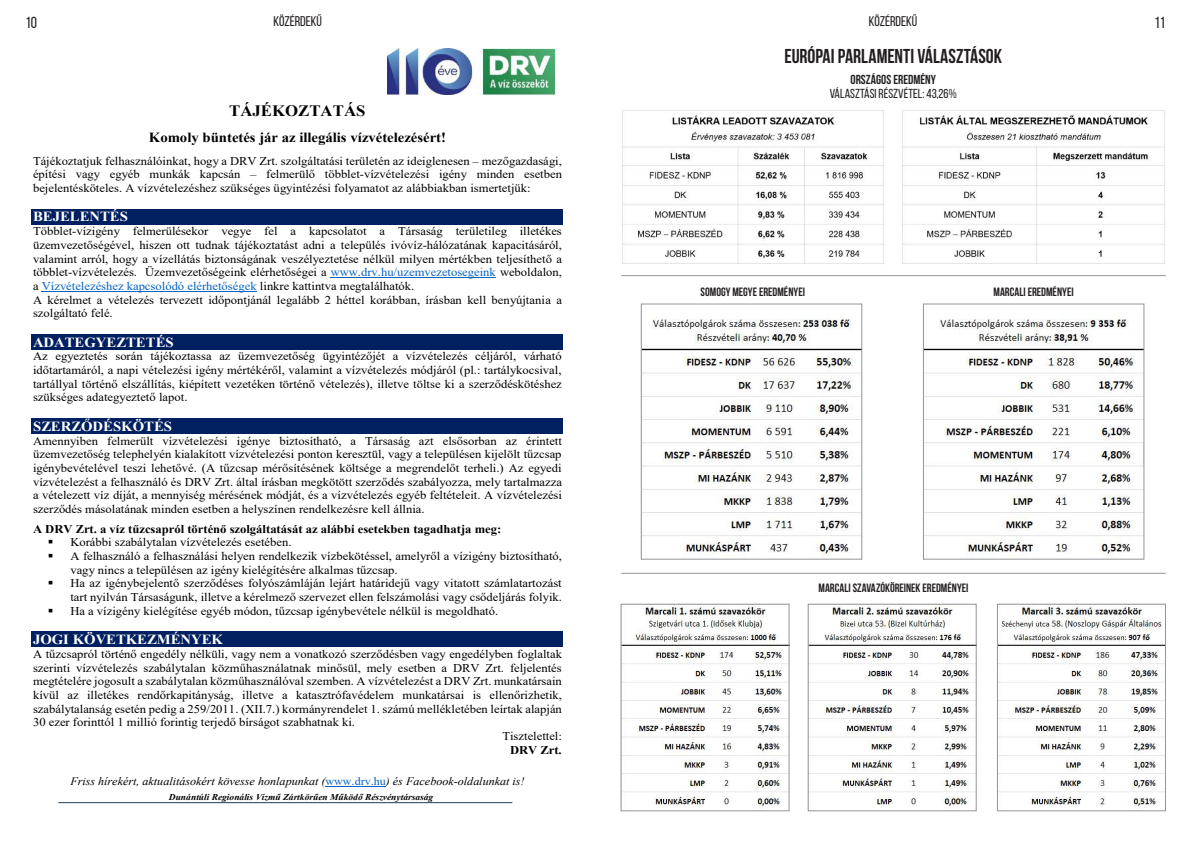
<style>
.page{position:relative;width:1191px;height:842px;background:#fff}
.page>*{position:absolute;margin:0;border:0;box-sizing:border-box;transform-origin:0 0}
.t1{font:700 20px "Bebas Neue";color:#231f20}
.t2{font:16px "Bebas Neue";color:#231f20}
.t3{font:700 15.8px "Times New Roman";color:#000;scale:1.06 1}
.t4{font:14px "Bebas Neue";letter-spacing:-.005em;color:#231f20}
.t5{font:700 13.9px "Times New Roman";color:#fff;scale:1.06 1}
.t6{font:700 13.9px "Times New Roman";color:#000;scale:1.06 1}
.t7{font:13px "Bebas Neue";color:#231f20}
.t8{font:700 13px "Bebas Neue";color:#231f20}
.t9{font:700 12px "Bebas Neue";color:#231f20}
.t10{font:11.9px/13.7px "Times New Roman";color:#000;text-align:justify;scale:1.06 1}
.t11{font:700 11.9px "Times New Roman";color:#000;scale:1.06 1}
.t12{font:italic 11.4px "Times New Roman";color:#000;scale:1.06 1}
.t13{font:italic 700 8.9px "Times New Roman";color:#000;scale:1.06 1}
.s1{color:#0563c1}
.s2{font-style:normal;color:#0563c1}
</style>
<div class="page">
<img style="left:387px;top:48px;width:167px;height:46px">
<hr style="left:58px;top:802px;width:454px;height:1px;background:#17375e">
<div style="left:32px;top:209px;width:531px;height:15px;background:#002060"></div>
<hr style="left:331px;top:277px;width:165px;height:1px;background:#0563c1">
<hr style="left:42px;top:291px;width:215px;height:1px;background:#0563c1">
<div style="left:32px;top:334px;width:531px;height:16px;background:#002060"></div>
<div style="left:32px;top:418px;width:531px;height:16px;background:#002060"></div>
<div style="left:32px;top:631px;width:531px;height:16px;background:#002060"></div>
<hr style="left:325px;top:786px;width:61px;height:1px;background:#0563c1">
<hr style="left:621px;top:573px;width:544px;height:1px;background:#939598">
<hr style="left:621px;top:275px;width:544px;height:1px;background:#939598">
<img style="left:622px;top:110px;width:262px;height:154px">
<img style="left:902px;top:110px;width:263px;height:154px">
<img style="left:623px;top:606px;width:164px;height:200px">
<div style="left:621px;top:604px;width:168px;height:207px;border:1px solid #939598"></div>
<img style="left:810px;top:606px;width:164px;height:200px">
<div style="left:808px;top:604px;width:168px;height:207px;border:1px solid #939598"></div>
<img style="left:999px;top:606px;width:164px;height:200px">
<div style="left:997px;top:604px;width:168px;height:207px;border:1px solid #939598"></div>
<img style="left:643px;top:318px;width:217px;height:239px">
<div style="left:641px;top:304px;width:221px;height:255px;border:1px solid #939598"></div>
<img style="left:925px;top:314px;width:217px;height:243px">
<div style="left:923px;top:304px;width:221px;height:255px;border:1px solid #939598"></div>
<h2 class="t2" style="left:26px;top:13px;width:13px">10</h2>
<p class="t4" style="left:273px;top:14px;width:50px">KÖZÉRDEKŰ</p>
<p class="t4" style="left:869px;top:14px;width:50px">KÖZÉRDEKŰ</p>
<h2 class="t2" style="left:1154px;top:13px;width:12px">11</h2>
<h1 class="t1" style="left:784px;top:45px;width:219px">EURÓPAI PARLAMENTI VÁLASZTÁSOK</h1>
<h3 class="t3" style="left:229px;top:100px;width:130px">TÁJÉKOZTATÁS</h3>
<p class="t6" style="left:149px;top:127px;width:282px">Komoly büntetés jár az illegális vízvételezésért!</p>
<p class="t10" style="left:33px;top:153px;width:500px">Tájékoztatjuk felhasználóinkat, hogy a DRV Zrt. szolgáltatási területén az ideiglenesen – mezőgazdasági, építési vagy egyéb munkák kapcsán – felmerülő többlet-vízvételezési igény minden esetben bejelentésköteles. A vízvételezéshez szükséges ügyintézési folyamatot az alábbiakban ismertetjük:</p>
<p class="t5" style="left:33px;top:207px;width:91px">BEJELENTÉS</p>
<p class="t10" style="left:33px;top:224px;width:500px;text-align:left">Többlet-vízigény felmerülésekor vegye fel a kapcsolatot a Társaság területileg illetékes üzemvezetőségével, hiszen ott tudnak tájékoztatást adni a település ivóvíz-hálózatának kapacitásáról, valamint arról, hogy a vízellátás biztonságának veszélyeztetése nélkül milyen mértékben teljesíthető a többlet-vízvételezés. Üzemvezetőségeink elérhetőségei a <span class="s1">www.drv.hu/uzemvezetosegeink</span> weboldalon, a <span class="s1">Vízvételezéshez kapcsolódó elérhetőségek</span> linkre kattintva megtalálhatók.<br>A kérelmet a vételezés tervezett időpontjánál legalább 2 héttel korábban, írásban kell benyújtania a szolgáltató felé.</p>
<p class="t5" style="left:33px;top:332px;width:134px">ADATEGYEZTETÉS</p>
<p class="t10" style="left:33px;top:349px;width:500px">Az egyeztetés során tájékoztassa az üzemvezetőség ügyintézőjét a vízvételezés céljáról, várható időtartamáról, a napi vételezési igény mértékéről, valamint a vízvételezés módjáról (pl.: tartálykocsival, tartállyal történő elszállítás, kiépített vezetéken történő vételezés), illetve töltse ki a szerződéskötéshez szükséges adategyeztető lapot.</p>
<p class="t5" style="left:33px;top:416px;width:133px">SZERZŐDÉSKÖTÉS</p>
<p class="t10" style="left:33px;top:433px;width:500px">Amennyiben felmerült vízvételezési igénye biztosítható, a Társaság azt elsősorban az érintett üzemvezetőség telephelyén kialakított vízvételezési ponton keresztül, vagy a településen kijelölt tűzcsap igénybevételével teszi lehetővé. (A tűzcsap mérősítésének költsége a megrendelőt terheli.) Az egyedi vízvételezést a felhasználó és DRV Zrt. által írásban megkötött szerződés szabályozza, mely tartalmazza a vételezett víz díját, a mennyiség mérésének módját, és a vízvételezés egyéb feltételeit. A vízvételezési szerződés másolatának minden esetben a helyszínen rendelkezésre kell állnia.</p>
<p class="t11" style="left:33px;top:520px;width:443px">A DRV Zrt. a víz tűzcsapról történő szolgáltatását az alábbi esetekben tagadhatja meg:</p>
<p class="t10" style="left:48px;top:535px;width:231px">▪ Korábbi szabálytalan vízvételezés esetében.</p>
<p class="t10" style="left:70px;top:549px;width:465px;text-indent:-22px">▪ A felhasználó a felhasználási helyen rendelkezik vízbekötéssel, amelyről a vízigény biztosítható, vagy nincs a településen az igény kielégítésére alkalmas tűzcsap.</p>
<p class="t10" style="left:48px;top:576px;width:486px;text-align:right">▪ Ha az igénybejelentő szerződéses folyószámláján lejárt határidejű vagy vitatott számlatartozást tart nyilván Társaságunk, illetve a kérelmező szervezet ellen felszámolási vagy csődeljárás folyik.</p>
<p class="t10" style="left:48px;top:603px;width:426px">▪ Ha a vízigény kielégítése egyéb módon, tűzcsap igénybevétele nélkül is megoldható.</p>
<p class="t5" style="left:33px;top:629px;width:181px">JOGI KÖVETKEZMÉNYEK</p>
<p class="t10" style="left:33px;top:647px;width:500px">A tűzcsapról történő engedély nélküli, vagy nem a vonatkozó szerződésben vagy engedélyben foglaltak</p>
<p class="t10" style="left:33px;top:660px;width:500px">szerinti vízvételezés szabálytalan közműhasználatnak minősül, mely esetben a DRV Zrt. feljelentés</p>
<p class="t10" style="left:33px;top:674px;width:500px">megtételére jogosult a szabálytalan közműhasználóval szemben. A vízvételezést a DRV Zrt. munkatársain</p>
<p class="t10" style="left:33px;top:688px;width:500px">kívül az illetékes rendőrkapitányság, illetve a katasztrófavédelem munkatársai is ellenőrizhetik,</p>
<p class="t10" style="left:33px;top:701px;width:500px">szabálytalanság esetén pedig a 259/2011. (XII.7.) kormányrendelet 1. számú mellékletében leírtak alapján</p>
<p class="t10" style="left:33px;top:715px;width:305px">30 ezer forinttól 1 millió forintig terjedő bírságot szabhatnak ki.</p>
<p class="t10" style="left:502px;top:729px;width:58px">Tisztelettel:</p>
<p class="t11" style="left:510px;top:741px;width:50px">DRV Zrt.</p>
<p class="t12" style="left:70px;top:774px;width:430px">Friss hírekért, aktualitásokért kövesse honlapunkat (<span class="s2">www.drv.hu</span>) és Facebook-oldalunkat is!</p>
<p class="t13" style="left:169px;top:791px;width:251px">Dunántúli Regionális Vízmű Zártkörűen Működő Részvénytársaság</p>
<p class="t8" style="left:850px;top:73px;width:87px">ORSZÁGOS EREDMÉNY</p>
<p class="t7" style="left:830px;top:87px;width:128px">VÁLASZTÁSI RÉSZVÉTEL: 43,26%</p>
<p class="t9" style="left:700px;top:285px;width:106px">SOMOGY MEGYE EREDMÉNYEI</p>
<p class="t9" style="left:993px;top:285px;width:82px">MARCALI EREDMÉNYEI</p>
<p class="t9" style="left:818px;top:582px;width:152px">MARCALI SZAVAZÓKÖREINEK EREDMÉNYEI</p>
</div>
